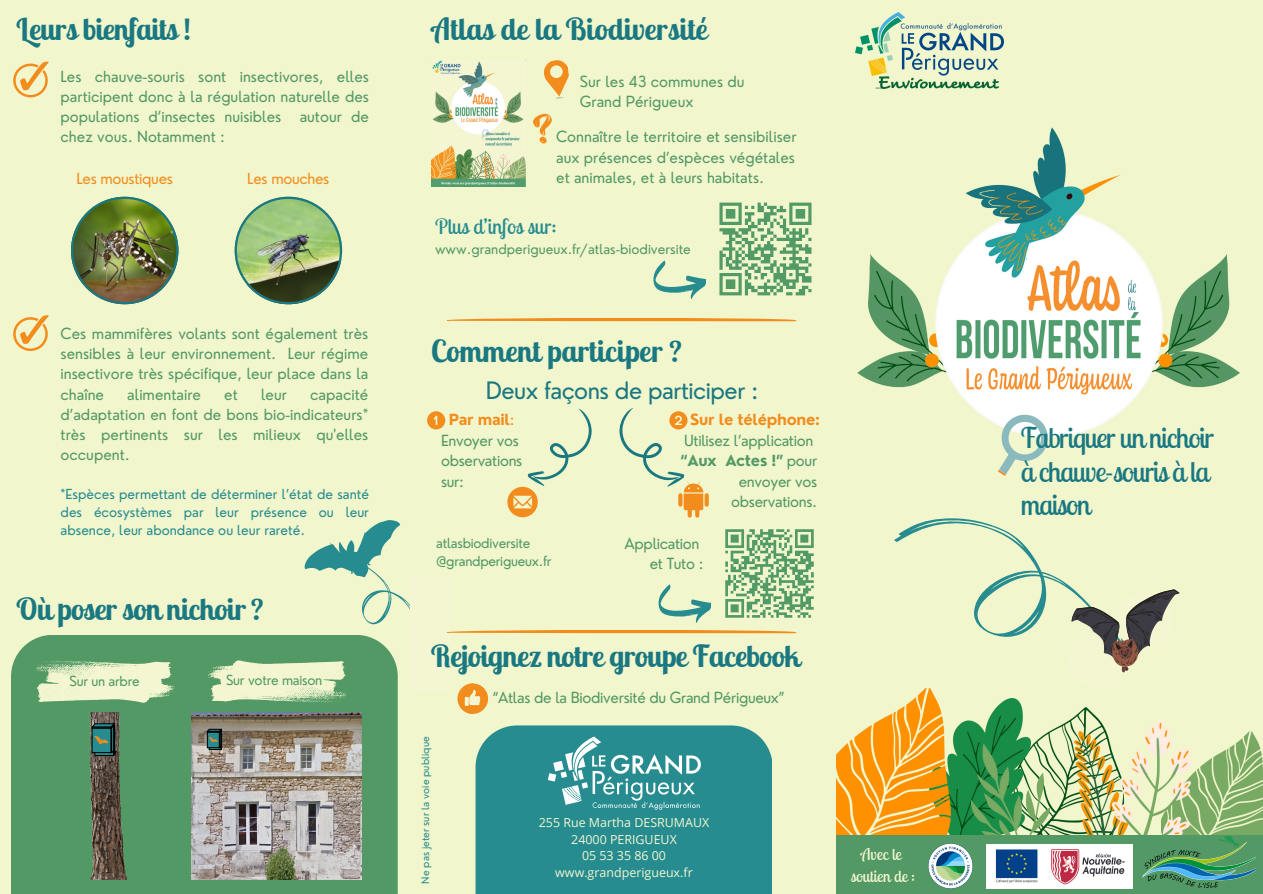
<style>
.page{position:relative;width:1263px;height:894px;background:#fff}
.page>*{position:absolute;margin:0;border:0;box-sizing:border-box;transform-origin:0 0}
.t1{font:700 30.45px "Lobster Two";letter-spacing:-.02em;color:#197881}
.t2{font:700 30.45px "Lobster Two";color:#197881}
.t3{font:28.5px/33.8px "Lobster Two";letter-spacing:-.035em;color:#197881}
.t4{font:23.4px "Nourd";letter-spacing:-.02em;color:#1a7881}
.t5{font:21px "Lobster Two";color:#268c8f}
.t6{font:15.9px/21.9px "Lobster Two";color:#f3f6d1;text-align:center}
.t7{font:15px/20.2px "Nourd";color:#529965;text-align:justify}
.t8{font:15px/20.2px "Nourd";letter-spacing:-.02em;color:#529965;text-align:right}
.t9{font:700 15px "Nourd";letter-spacing:-.02em;color:#f28d1d}
.t10{font:15px "Nourd";letter-spacing:-.02em;color:#f28d1d}
.t11{font:13.5px/18px "Nourd";color:#268c8f;text-align:justify}
.t12{font:13.5px/18px "Nourd";letter-spacing:-.02em;color:#529965}
.t13{font:13.5px "Nourd";color:#529965}
.t14{font:12.45px/16.6px "Open Sans";color:#f3f6d1;text-align:center}
.t15{font:10.05px "Nourd";color:#268c8f}
.s1{font-weight:700}
.s2{font-weight:400}
</style>
<div class="page">
<div style="left:0;top:0;width:1263px;height:893px;background:#f2f6cd"></div>
<img style="left:857px;top:127px;width:383px;height:310px">
<img style="left:1026px;top:258px;width:113px;height:52px">
<img style="left:954px;top:311px;width:190px;height:53px">
<img style="left:964px;top:365px;width:170px;height:30px">
<img style="left:1033px;top:713px;width:73px;height:121px">
<img style="left:950px;top:713px;width:81px;height:121px">
<img style="left:837px;top:713px;width:113px;height:121px">
<img style="left:971px;top:744px;width:79px;height:90px">
<img style="left:1074px;top:731px;width:38px;height:103px">
<img style="left:1191px;top:731px;width:72px;height:103px">
<img style="left:1112px;top:719px;width:79px;height:115px">
<div style="left:837px;top:834px;width:426px;height:59px;background:#529965"></div>
<img style="left:856px;top:12px;width:147px;height:77px">
<img style="left:1143px;top:836px;width:112px;height:51px">
<svg style="left:998px;top:414px;width:50px;height:55px"></svg>
<svg style="left:893px;top:469px;width:232px;height:244px"></svg>
<div style="left:1068px;top:630px;width:57px;height:58px;background:#f3f6d1;border-radius:50%"></div>
<svg style="left:1071px;top:589px;width:108px;height:83px"></svg>
<img style="left:986px;top:844px;width:146px;height:43px">
<img style="left:928px;top:843px;width:45px;height:46px">
<div style="left:476px;top:725px;width:296px;height:168px;background:#268c8f"></div>
<svg style="left:548px;top:736px;width:153px;height:73px;background:#54a4a6"></svg>
<img style="left:719px;top:202px;width:93px;height:94px">
<svg style="left:653px;top:260px;width:53px;height:39px"></svg>
<img style="left:432px;top:61px;width:93px;height:126px">
<svg style="left:544px;top:60px;width:25px;height:39px"></svg>
<svg style="left:533px;top:114px;width:19px;height:30px"></svg>
<svg style="left:725px;top:529px;width:89px;height:89px"></svg>
<svg style="left:658px;top:584px;width:53px;height:38px"></svg>
<svg style="left:705px;top:493px;width:4px;height:13px"></svg>
<div style="left:458px;top:683px;width:30px;height:30px;background:#f28d1d;border-radius:50%"></div>
<svg style="left:458px;top:683px;width:22px;height:30px"></svg>
<div style="left:427px;top:411px;width:18px;height:18px;background:#f28d1d;border-radius:50%"></div>
<svg style="left:433px;top:415px;width:4px;height:10px"></svg>
<svg style="left:507px;top:408px;width:196px;height:109px"></svg>
<div style="left:410px;top:576px;width:39px;height:115px;background:#f3f6d1"></div>
<div style="left:11px;top:635px;width:387px;height:258px;background:#529965"></div>
<img style="left:192px;top:712px;width:170px;height:167px">
<img style="left:50px;top:712px;width:111px;height:167px">
<svg style="left:35px;top:660px;width:141px;height:42px"></svg>
<svg style="left:92px;top:723px;width:23px;height:32px"></svg>
<svg style="left:207px;top:728px;width:15px;height:21px"></svg>
<svg style="left:13px;top:62px;width:35px;height:35px"></svg>
<img style="left:71px;top:197px;width:107px;height:107px">
<img style="left:235px;top:197px;width:107px;height:107px">
<svg style="left:13px;top:315px;width:35px;height:36px"></svg>
<svg style="left:207px;top:520px;width:203px;height:182px"></svg>
<svg style="left:447px;top:630px;width:349px;height:3px"></svg>
<svg style="left:447px;top:318px;width:349px;height:3px"></svg>
<h6 class="t1" style="left:16px;top:9px;width:177px">Leurs bienfaits !</h6>
<p class="t7" style="left:61px;top:66px;width:310px">Les chauve-souris sont insectivores, elles participent donc à la régulation naturelle des populations d’insectes nuisibles autour de chez vous. Notamment :</p>
<p class="t10" style="left:76px;top:169px;width:98px">Les moustiques</p>
<p class="t10" style="left:247px;top:169px;width:84px">Les mouches</p>
<h6 class="t7" style="left:61px;top:323px;width:309px">Ces mammifères volants sont également très sensibles à leur environnement. Leur régime insectivore très spécifique, leur place dans la chaîne</h6>
<h6 class="t7" style="left:127px;top:384px;width:75px">alimentaire</h6>
<h6 class="t7" style="left:224px;top:384px;width:15px">et</h6>
<h6 class="t7" style="left:261px;top:384px;width:27px">leur</h6>
<h6 class="t7" style="left:61px;top:384px;width:309px;text-indent:250px">capacité d’adaptation en font de bons bio-indicateurs* très pertinents sur les milieux qu'elles occupent.</h6>
<p class="t11" style="left:61px;top:485px;width:310px">*Espèces permettant de déterminer l’état de santé des écosystèmes par leur présence ou leur absence, leur abondance ou leur rareté.</p>
<p class="t1" style="left:16px;top:589px;width:249px">Où poser son nichoir ?</p>
<h1 class="t12" style="left:70px;top:672px;width:72px">Sur un arbre</h1>
<p class="t12" style="left:226px;top:671px;width:98px">Sur votre maison</p>
<p class="t2" style="left:432px;top:9px;width:277px">Atlas de la Biodiversité</p>
<h5 class="t7" style="left:580px;top:71px;width:166px">Sur les 43 communes du<br>Grand Périgueux</h5>
<h4 class="t7" style="left:556px;top:127px;width:242px">Connaître le territoire et sensibiliser aux présences d’espèces végétales et animales, et à leurs habitats.</h4>
<p class="t5" style="left:435px;top:213px;width:123px">Plus d’infos sur:</p>
<p class="t13" style="left:435px;top:241px;width:257px">www.grandperigueux.fr/atlas-biodiversite</p>
<h5 class="t2" style="left:431px;top:331px;width:252px">Comment participer ?</h5>
<h5 class="t4" style="left:486px;top:375px;width:274px">Deux façons de participer :</h5>
<p class="t8" style="left:680px;top:430px;width:138px">Utilisez l’application <span class="s1">“Aux Actes !”</span> pour envoyer vos observations.</p>
<p class="t8" style="left:625px;top:533px;width:80px">Application et Tuto :</p>
<h5 class="t9" style="left:449px;top:410px;width:67px">Par mail<span class="s2">:</span></h5>
<p class="t9" style="left:690px;top:410px;width:131px">Sur le téléphone:</p>
<p class="t8" style="left:441px;top:430px;width:83px;text-align:left">Envoyer vos observations</p>
<h6 class="t7" style="left:441px;top:471px;width:24px">sur:</h6>
<h6 class="t12" style="left:436px;top:534px;width:117px">atlasbiodiversite @grandperigueux.fr</h6>
<p class="t1" style="left:431px;top:636px;width:371px">Rejoignez notre groupe Facebook</p>
<h3 class="t15" style="left:419px;top:883px;width:149px;rotate:-90deg">Ne pas jeter sur la voie publique</h3>
<p class="t8" style="left:493px;top:687px;width:293px">“Atlas de la Biodiversité du Grand Périgueux”</p>
<h1 class="t14" style="left:539px;top:813px;width:172px">255 Rue Martha DESRUMAUX<br>24000 PERIGUEUX<br>05 53 35 86 00 www.grandperigueux.fr</h1>
<p class="t6" style="left:851px;top:842px;width:66px">Avec le soutien de :</p>
<h5 class="t3" style="left:1021px;top:420px;width:195px">Fabriquer un nichoir à chauve-souris à la maison</h5>
</div>
